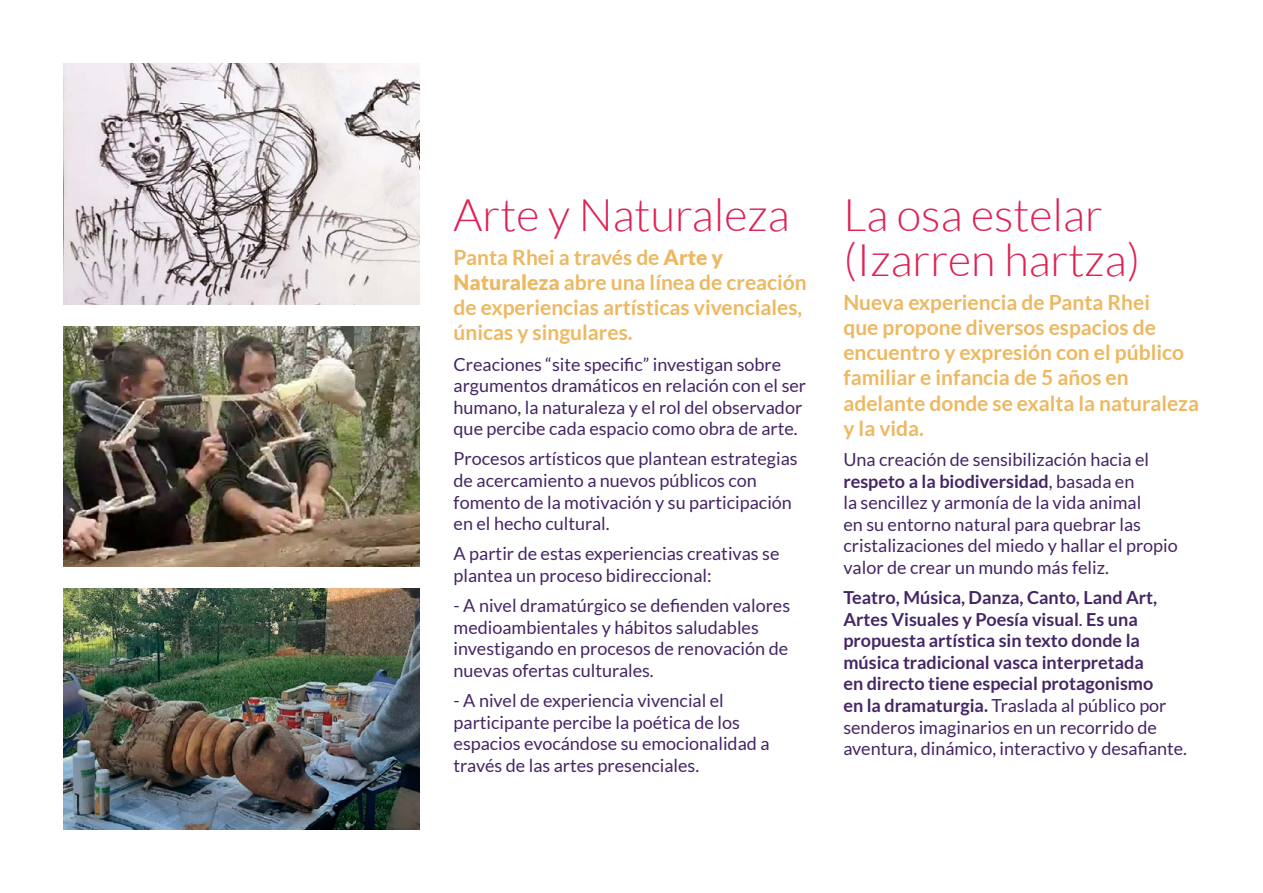
<style>
.page{position:relative;width:1263px;height:893px;background:#fff}
.page>*{position:absolute;margin:0;border:0;box-sizing:border-box;transform-origin:0 0}
.t1{font:300 45px/45px "Lato";color:#df2153}
.t2{font:700 21px/25.2px "Lato";color:#eeb861}
.t3{font:18px/21.6px "Lato";color:#442665}
.t4{font:700 18px/21.6px "Lato";color:#442665}
.s1{font-weight:900}
.s2{font-weight:700}
.s3{font-weight:400}
</style>
<div class="page">
<img style="left:64px;top:64px;width:356px;height:241px">
<img style="left:64px;top:588px;width:356px;height:241px">
<img style="left:64px;top:326px;width:356px;height:241px">
<h1 class="t1" style="left:454px;top:193px;width:337px">Arte y Naturaleza</h1>
<p class="t2" style="left:454px;top:244px;width:355px">Panta Rhei a través de <span class="s1">Arte y<br>Naturaleza</span> abre una línea de creación de experiencias artísticas vivenciales, únicas y singulares.</p>
<p class="t3" style="left:454px;top:353px;width:354px">Creaciones “site specific” investigan sobre argumentos dramáticos en relación con el ser humano, la naturaleza y el rol del observador que percibe cada espacio como obra de arte.</p>
<p class="t3" style="left:454px;top:448px;width:346px">Procesos artísticos que plantean estrategias de acercamiento a nuevos públicos con fomento de la motivación y su participación en el hecho cultural.</p>
<p class="t3" style="left:454px;top:543px;width:327px">A partir de estas experiencias creativas se plantea un proceso bidireccional:</p>
<p class="t3" style="left:454px;top:595px;width:338px">- A nivel dramatúrgico se defienden valores medioambientales y hábitos saludables investigando en procesos de renovación de nuevas ofertas culturales.</p>
<p class="t3" style="left:454px;top:689px;width:317px">- A nivel de experiencia vivencial el participante percibe la poética de los espacios evocándose su emocionalidad a través de las artes presenciales.</p>
<h1 class="t1" style="left:843px;top:193px;width:298px">La osa estelar (Izarren hartza)</h1>
<p class="t2" style="left:843px;top:289px;width:357px">Nueva experiencia de Panta Rhei<br>que propone diversos espacios de encuentro y expresión con el público familiar e infancia de 5 años en adelante donde se exalta la naturaleza y la vida.</p>
<p class="t3" style="left:843px;top:448px;width:336px">Una creación de sensibilización hacia el <span class="s2">respeto a la biodiversidad</span>, basada en<br>la sencillez y armonía de la vida animal<br>en su entorno natural para quebrar las cristalizaciones del miedo y hallar el propio valor de crear un mundo más feliz.</p>
<p class="t4" style="left:843px;top:586px;width:345px">Teatro, Música, Danza, Canto, Land Art, Artes Visuales y Poesía visual<span class="s3">.</span> Es una propuesta artística sin texto donde la música tradicional vasca interpretada<br>en directo tiene especial protagonismo<br>en la dramaturgia. <span class="s3">Traslada al público por senderos imaginarios en un recorrido de aventura, dinámico, interactivo y desafiante.</span></p>
</div>
